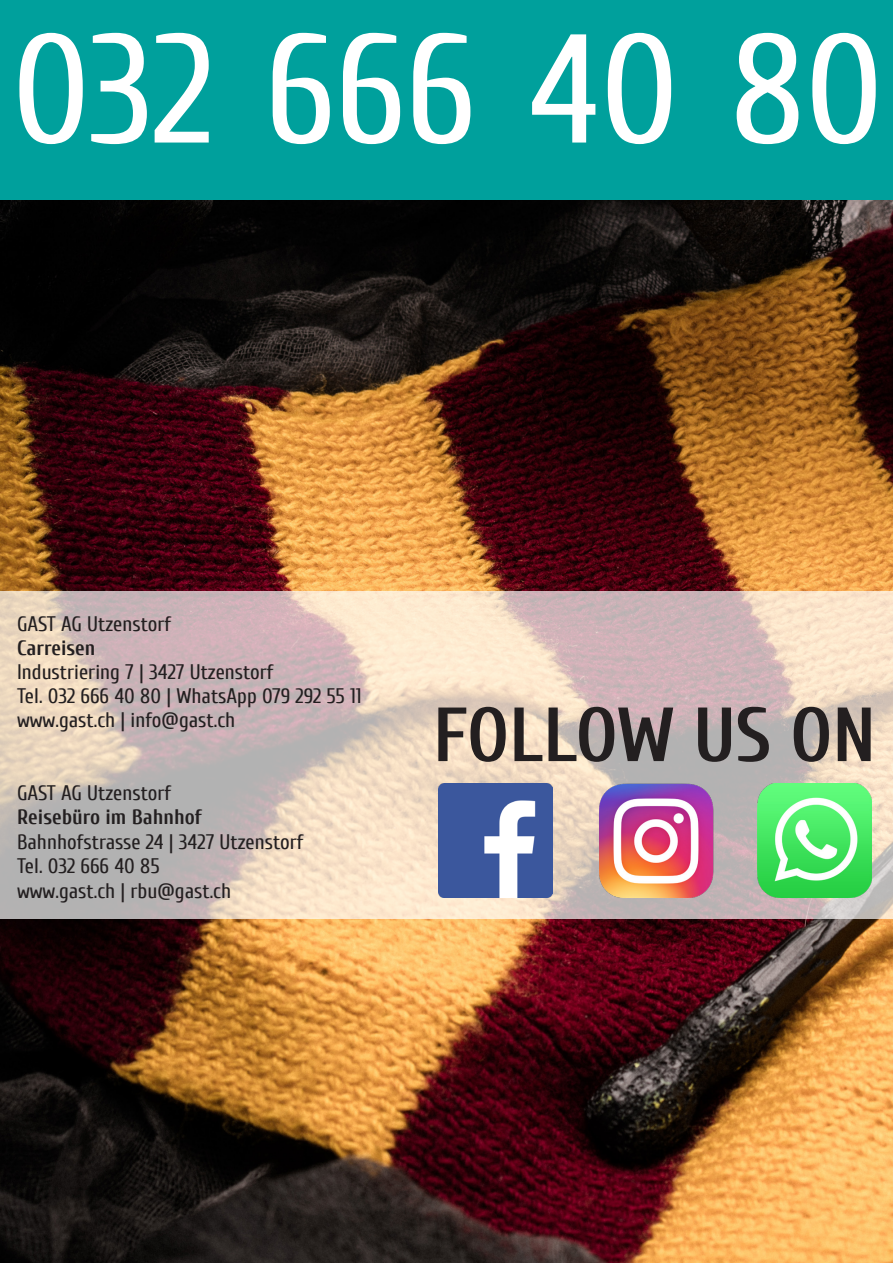
<style>
.page{position:relative;width:893px;height:1263px;background:#fff}
.page>*{position:absolute;margin:0;border:0;box-sizing:border-box;transform-origin:0 0}
.t1{font:154.5px "Cuprum";color:#fff}
.t2{font:700 76.5px "Cuprum";color:#231f20}
.t3{font:21px "Cuprum";color:#231f20}
.t4{font:700 21px "Cuprum";color:#231f20}
</style>
<div class="page">
<img style="left:0;top:200px;width:893px;height:1063px">
<div style="left:0;top:0;width:893px;height:200px;background:#00a09c"></div>
<svg style="left:0;top:591px;width:893px;height:327px;background:#d8c7bc"></svg>
<img style="left:438px;top:784px;width:114px;height:113px">
<img style="left:599px;top:784px;width:114px;height:113px">
<img style="left:758px;top:784px;width:114px;height:113px">
<p class="t1" style="left:12px;top:5px;width:873px">032 666 40 80</p>
<p class="t3" style="left:17px;top:612px;width:156px">GAST AG Utzenstorf</p>
<p class="t4" style="left:17px;top:636px;width:80px">Carreisen</p>
<p class="t3" style="left:17px;top:660px;width:258px">Industriering 7 | 3427 Utzenstorf</p>
<p class="t3" style="left:17px;top:685px;width:346px">Tel. 032 666 40 80 | WhatsApp 079 292 55 11</p>
<p class="t3" style="left:17px;top:709px;width:220px">www.gast.ch | info@gast.ch</p>
<p class="t3" style="left:17px;top:781px;width:156px">GAST AG Utzenstorf</p>
<p class="t4" style="left:17px;top:805px;width:187px">Reisebüro im Bahnhof</p>
<p class="t3" style="left:17px;top:830px;width:288px">Bahnhofstrasse 24 | 3427 Utzenstorf</p>
<p class="t3" style="left:17px;top:855px;width:144px">Tel. 032 666 40 85</p>
<p class="t3" style="left:17px;top:879px;width:216px">www.gast.ch | rbu@gast.ch</p>
<p class="t2" style="left:433px;top:693px;width:444px">FOLLOW US ON</p>
</div>
